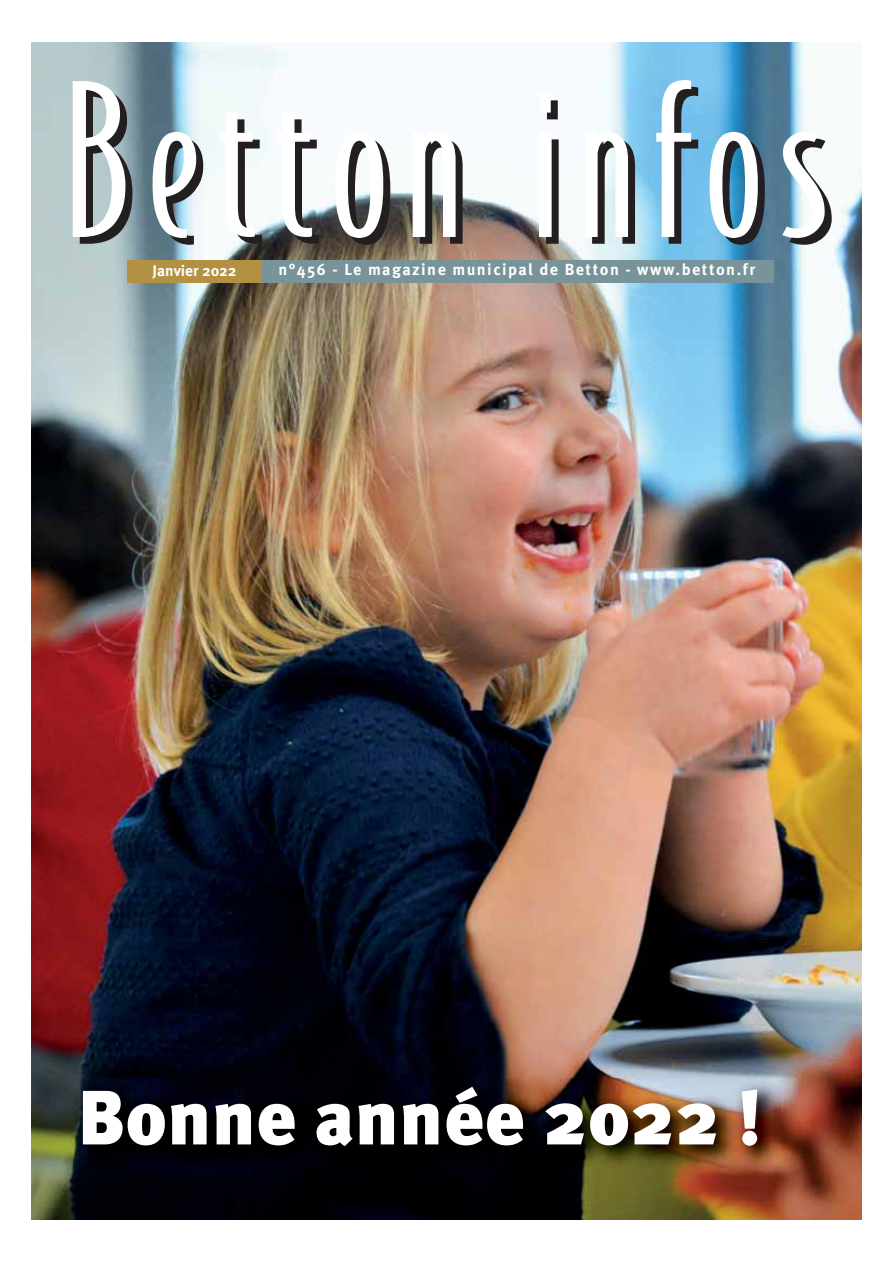
<style>
.page{position:relative;width:893px;height:1263px;background:#fff}
.page>*{position:absolute;margin:0;border:0;box-sizing:border-box;transform-origin:0 0}
.t1{font:900 76.8px "Meta Pro";color:#fff}
.t2{font:700 16.05px "Meta Pro";letter-spacing:.09em;color:#fff}
.t3{font:700 15.45px "Meta Pro";color:#fff}
</style>
<div class="page">
<img style="left:31px;top:43px;width:830px;height:1177px">
<svg style="left:73px;top:81px;width:59px;height:163px"></svg>
<svg style="left:153px;top:132px;width:50px;height:113px"></svg>
<svg style="left:220px;top:113px;width:42px;height:131px"></svg>
<svg style="left:277px;top:113px;width:42px;height:131px"></svg>
<svg style="left:335px;top:132px;width:55px;height:113px"></svg>
<svg style="left:413px;top:132px;width:50px;height:112px"></svg>
<svg style="left:539px;top:94px;width:20px;height:150px"></svg>
<svg style="left:585px;top:132px;width:50px;height:112px"></svg>
<svg style="left:656px;top:80px;width:42px;height:164px"></svg>
<svg style="left:710px;top:132px;width:55px;height:113px"></svg>
<svg style="left:782px;top:132px;width:50px;height:113px"></svg>
<div style="left:127px;top:260px;width:135px;height:23px;background:#b29142"></div>
<div style="left:262px;top:260px;width:511px;height:23px;background:#79939a"></div>
<img style="left:74px;top:1078px;width:706px;height:91px">
<p class="t3" style="left:153px;top:265px;width:86px">Janvier 2022</p>
<p class="t2" style="left:279px;top:264px;width:478px">n°456 - Le magazine municipal de Betton - www.betton.fr</p>
<h1 class="t1" style="left:78px;top:1089px;width:686px">Bonne année 2022 !</h1>
</div>
